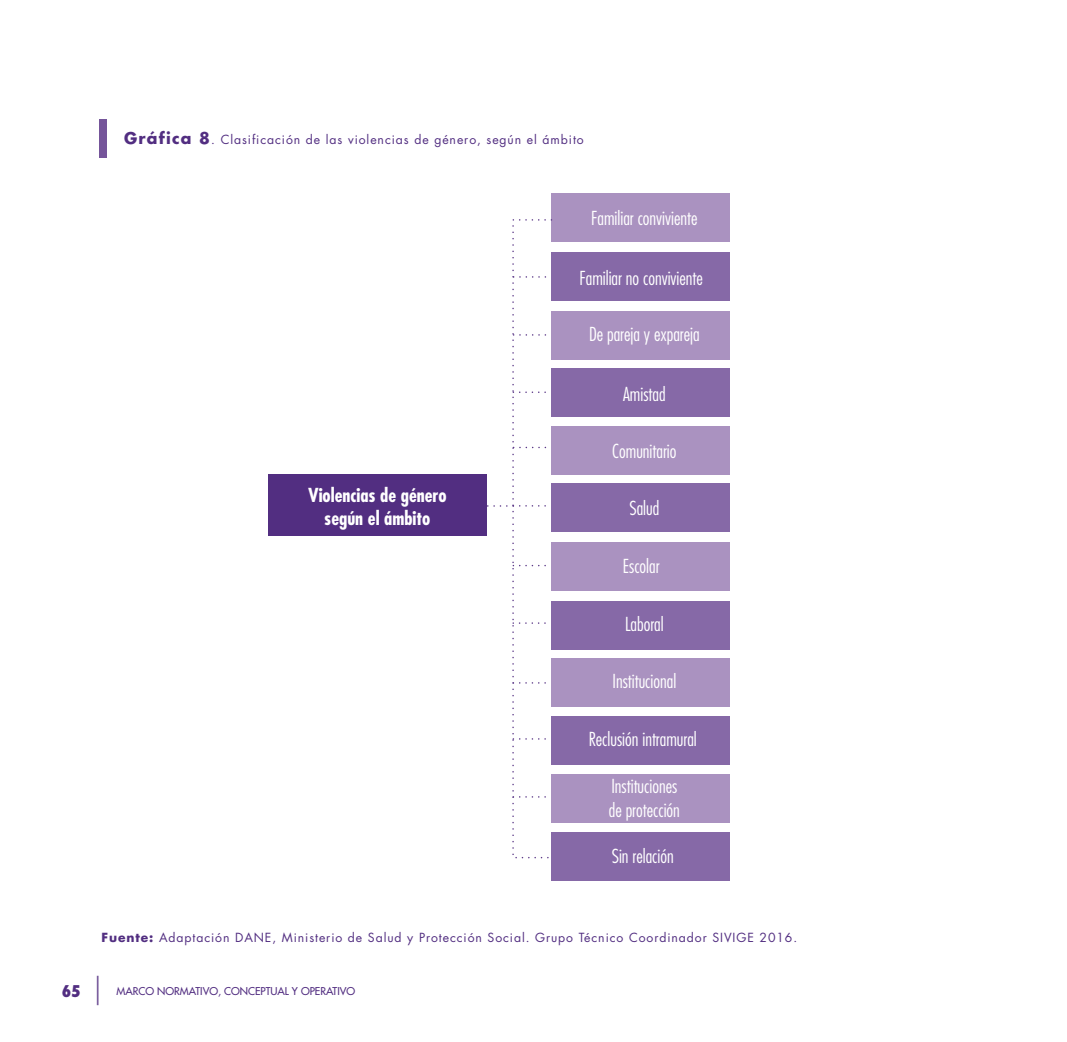
<style>
.page{position:relative;width:1067px;height:1042px;background:#fff}
.page>*{position:absolute;margin:0;border:0;box-sizing:border-box;transform-origin:0 0}
.t1{font:300 condensed 18.72px/23.4px "Futura Std";color:#fff}
.t2{font:700 condensed 18.72px/23.4px "Futura Std";color:#fff;text-align:center}
.t3{font:800 condensed 15.75px "Futura Std";color:#522e81}
.cuerpo_texto{font:12.25px "Futura Std";letter-spacing:.075em;color:#522e81}
.t4{font:500 10.5px "Futura Std";color:#522e81}
.s1{font-weight:700;font-size:15.75px}
.s2{font-weight:700}
</style>
<div class="page">
<hr style="left:97px;top:976px;width:2px;height:29px;background:#522e81">
<div style="left:99px;top:119px;width:8px;height:39px;background:#75559a"></div>
<div style="left:551px;top:193px;width:178px;height:49px;background:#aa92c0"></div>
<div style="left:551px;top:253px;width:178px;height:48px;background:#8669a7"></div>
<div style="left:551px;top:311px;width:178px;height:48px;background:#aa92c0"></div>
<div style="left:551px;top:369px;width:178px;height:48px;background:#8669a7"></div>
<div style="left:551px;top:426px;width:178px;height:48px;background:#aa92c0"></div>
<div style="left:268px;top:475px;width:219px;height:61px;background:#522e81"></div>
<div style="left:551px;top:483px;width:178px;height:49px;background:#8669a7"></div>
<div style="left:551px;top:543px;width:178px;height:48px;background:#aa92c0"></div>
<div style="left:551px;top:601px;width:178px;height:48px;background:#8669a7"></div>
<div style="left:551px;top:658px;width:178px;height:49px;background:#aa92c0"></div>
<div style="left:551px;top:716px;width:178px;height:48px;background:#8669a7"></div>
<div style="left:551px;top:775px;width:178px;height:48px;background:#aa92c0"></div>
<div style="left:551px;top:832px;width:178px;height:48px;background:#8669a7"></div>
<svg style="left:513px;top:276px;width:33px;height:2px"></svg>
<svg style="left:513px;top:334px;width:33px;height:2px"></svg>
<svg style="left:513px;top:391px;width:33px;height:2px"></svg>
<svg style="left:513px;top:447px;width:34px;height:1px"></svg>
<svg style="left:488px;top:505px;width:58px;height:2px"></svg>
<svg style="left:513px;top:565px;width:33px;height:1px"></svg>
<svg style="left:513px;top:622px;width:33px;height:2px"></svg>
<svg style="left:513px;top:682px;width:33px;height:2px"></svg>
<svg style="left:513px;top:738px;width:33px;height:2px"></svg>
<svg style="left:513px;top:796px;width:33px;height:1px"></svg>
<p class="cuerpo_texto" style="left:124px;top:131px;width:461px"><span class="s1">Gráfica 8</span>. Clasificación de las violencias de género, según el ámbito</p>
<p class="t1" style="left:591px;top:206px;width:108px">Familiar conviviente</p>
<p class="t1" style="left:579px;top:266px;width:125px">Familiar no conviviente</p>
<p class="t1" style="left:589px;top:322px;width:112px">De pareja y expareja</p>
<p class="t1" style="left:623px;top:382px;width:44px">Amistad</p>
<p class="t2" style="left:308px;top:483px;width:140px">Violencias de género según el ámbito</p>
<p class="t1" style="left:612px;top:439px;width:66px">Comunitario</p>
<p class="t1" style="left:629px;top:496px;width:31px">Salud</p>
<p class="t1" style="left:623px;top:554px;width:38px">Escolar</p>
<p class="t1" style="left:625px;top:612px;width:40px">Laboral</p>
<p class="t1" style="left:612px;top:669px;width:65px">Institucional</p>
<p class="t1" style="left:588px;top:727px;width:110px">Reclusión intramural</p>
<p class="t1" style="left:609px;top:774px;width:73px">Instituciones de protección</p>
<p class="t1" style="left:611px;top:844px;width:64px">Sin relación</p>
<p class="cuerpo_texto" style="left:101px;top:929px;width:697px"><span class="s2">Fuente:</span> Adaptación DANE, Ministerio de Salud y Protección Social. Grupo Técnico Coordinador SIVIGE 2016.</p>
<p class="t3" style="left:62px;top:981px;width:21px">65</p>
<p class="t4" style="left:117px;top:984px;width:240px">MARCO NORMATIVO, CONCEPTUAL Y OPERATIVO</p>
</div>
